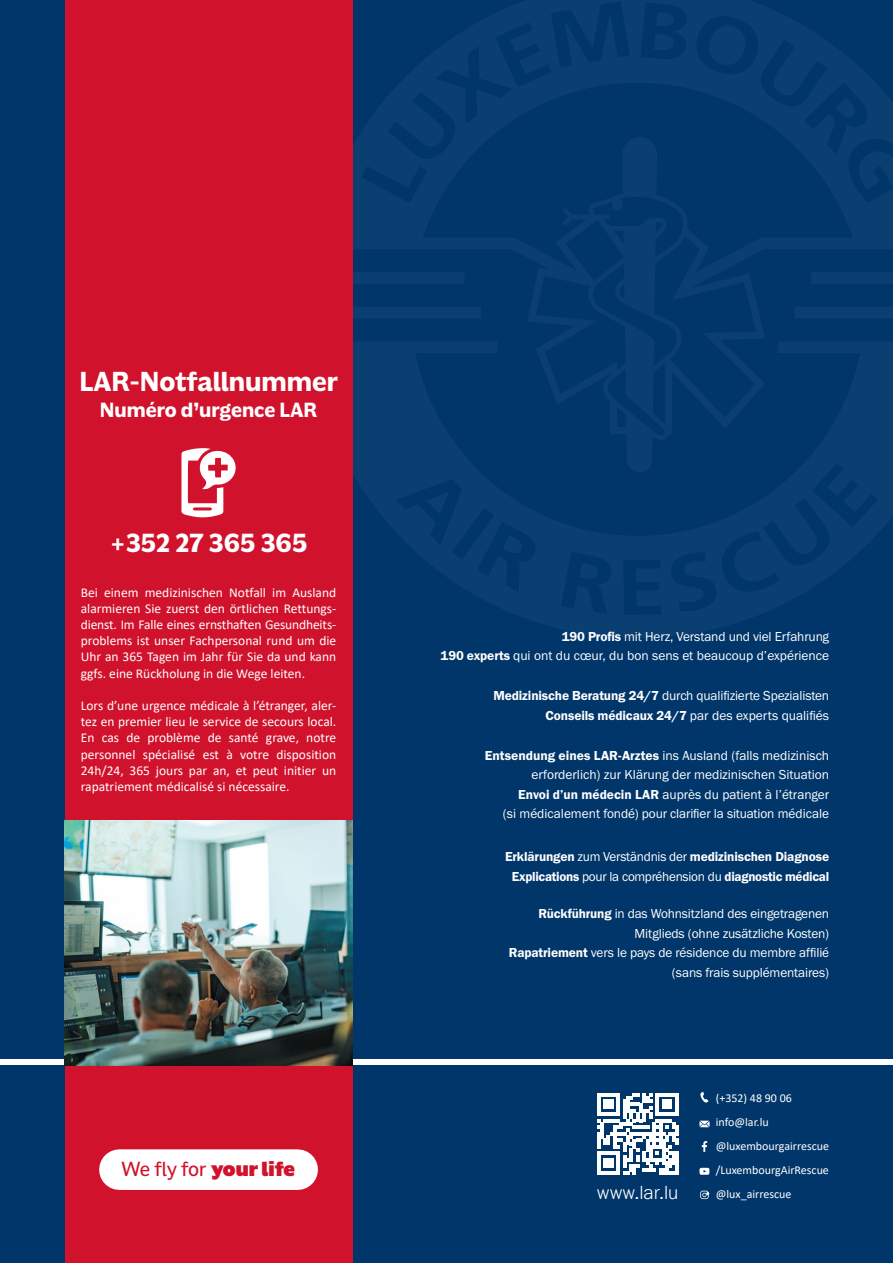
<style>
.page{position:relative;width:893px;height:1263px;background:#fff}
.page>*{position:absolute;margin:0;border:0;box-sizing:border-box;transform-origin:0 0}
.t1{font:700 28.2px "Americane";color:#fff}
.t2{font:700 26.85px "Americane";color:#fff}
.t3{font:700 21.15px "Americane";color:#fff}
.t4{font:21px "Americane";letter-spacing:-.005em;color:#d1122c}
.t5{font:300 19.65px "Franklin Gothic URW";color:#fff}
.t6{font:13.5px/19.5px "Franklin Gothic URW Boo";letter-spacing:-.01em;color:#fff;text-align:right}
.DE{font:13.5px/16.2px "Calibri";color:#fff;text-align:justify}
.t7{font:13.5px/19.5px "Franklin Gothic URW Dem";letter-spacing:-.015em;color:#fff;text-align:center}
.t8{font:12px "Calibri";color:#fff}
.s1{font-weight:900}
.s2{font-family:"Franklin Gothic URW Dem"}
.s3{font-family:"Franklin Gothic URW Boo"}
</style>
<div class="page">
<div style="left:0;top:0;width:893px;height:1059px;background:#01366a"></div>
<svg style="left:352px;top:0;width:541px;height:638px"></svg>
<div style="left:0;top:1065px;width:893px;height:198px;background:#01366a"></div>
<div style="left:65px;top:0;width:287px;height:1263px;background:#d1122c"></div>
<svg style="left:181px;top:448px;width:55px;height:70px"></svg>
<img style="left:65px;top:821px;width:288px;height:244px">
<div style="left:119px;top:1149px;width:179px;height:41px;background:#fff"></div>
<svg style="left:597px;top:1093px;width:82px;height:81px"></svg>
<svg style="left:699px;top:1121px;width:11px;height:6px"></svg>
<svg style="left:700px;top:1092px;width:8px;height:10px"></svg>
<svg style="left:702px;top:1141px;width:5px;height:11px"></svg>
<svg style="left:700px;top:1191px;width:9px;height:8px"></svg>
<svg style="left:699px;top:1168px;width:10px;height:7px"></svg>
<p class="t1" style="left:80px;top:365px;width:260px">LAR-Notfallnummer</p>
<p class="t3" style="left:100px;top:397px;width:219px">Numéro d’urgence LAR</p>
<p class="t2" style="left:110px;top:527px;width:199px">+352 27 365 365</p>
<p class="DE" style="left:81px;top:584px;width:257px">Bei einem medizinischen Notfall im Ausland alarmieren Sie zuerst den örtlichen Rettungs&shy;dienst. Im Falle eines ernsthaften Gesundheits&shy;problems ist unser Fachpersonal rund um die Uhr an 365 Tagen im Jahr für Sie da und kann ggfs. eine Rückholung in die Wege leiten.</p>
<p class="DE" style="left:81px;top:697px;width:257px">Lors d’une urgence médicale à l’étranger, aler&shy;tez en premier lieu le service de secours local.<br>En cas de problème de santé grave, notre personnel spécialisé est à votre disposition 24h/24, 365 jours par an, et peut initier un rapatriement médicalisé si nécessaire.</p>
<p class="t4" style="left:121px;top:1156px;width:176px">We fly for <span class="s1">your life</span></p>
<p class="t6" style="left:441px;top:626px;width:390px"><span class="s2">190 Profis</span> mit Herz, Verstand und viel Erfahrung<br><span class="s2">190 experts</span> qui ont du cœur, du bon sens et beaucoup d’expérience</p>
<p class="t6" style="left:493px;top:686px;width:337px"><span class="s2">Medizinische Beratung 24/7</span> durch qualifizierte Spezialisten<br><span class="s2">Conseils médicaux 24/7</span> par des experts qualifiés</p>
<p class="t6" style="left:485px;top:745px;width:346px"><span class="s2">Entsendung eines LAR-Arztes</span> ins Ausland (falls medizinisch erforderlich) zur Klärung der medizinischen Situation<br><span class="s2">Envoi d’un médecin LAR</span> auprès du patient à l’étranger<br>(si médicalement fondé) pour clarifier la situation médicale</p>
<p class="t7" style="left:505px;top:847px;width:326px">Erklärungen <span class="s3">zum Verständnis der</span> medizinischen Diagnose<br>Explications <span class="s3">pour la compréhension du</span> diagnostic médical</p>
<p class="t6" style="left:509px;top:904px;width:322px"><span class="s2">Rückführung</span> in das Wohnsitzland des eingetragenen Mitglieds (ohne zusätzliche Kosten)<br><span class="s2">Rapatriement</span> vers le pays de résidence du membre affilié (sans frais supplémentaires)</p>
<p class="t5" style="left:597px;top:1180px;width:83px">www.lar.lu</p>
<p class="t8" style="left:716px;top:1090px;width:78px">(+352) 48 90 06</p>
<p class="t8" style="left:716px;top:1114px;width:55px">info@lar.lu</p>
<p class="t8" style="left:716px;top:1138px;width:115px">@luxembourgairrescue</p>
<p class="t8" style="left:716px;top:1162px;width:115px">/LuxembourgAirRescue</p>
<p class="t8" style="left:716px;top:1186px;width:77px">@lux_airrescue</p>
</div>
